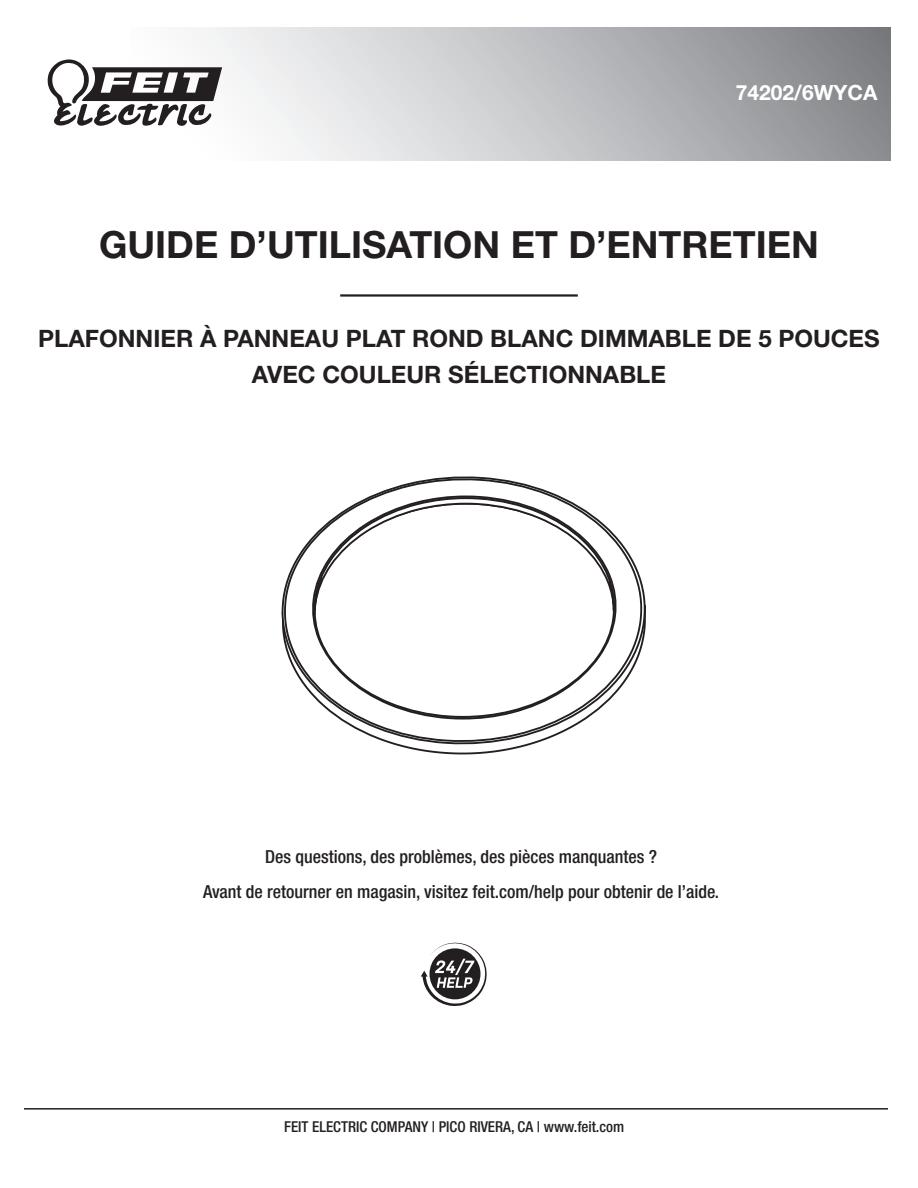
<style>
.page{position:relative;width:918px;height:1188px;background:#fff}
.page>*{position:absolute;margin:0;border:0;box-sizing:border-box;transform-origin:0 0}
.t1{font:700 37.5px "Helvetica Neue LT Std";color:#231f20}
.t2{font:700 24px/35.5px "Helvetica Neue LT Std";color:#231f20;text-align:center}
.t3{font:700 21px "Helvetica Neue LT Std";color:#fff}
.t4{font:500 condensed 18px/35.1px "Helvetica Neue LT Std";color:#231f20;text-align:center}
.t5{font:500 condensed 15px "Helvetica Neue";color:#231f20}
</style>
<div class="page">
<div style="left:131px;top:27px;width:760px;height:133px;background:linear-gradient(to right,#fff,#85878b)"></div>
<hr style="left:340px;top:294px;width:238px;height:3px;background:#231f20">
<svg style="left:47px;top:59px;width:175px;height:68px"></svg>
<hr style="left:24px;top:1108px;width:864px;height:2px;background:#231f20">
<svg style="left:281px;top:476px;width:365px;height:269px"></svg>
<svg style="left:283px;top:478px;width:360px;height:264px"></svg>
<svg style="left:313px;top:502px;width:303px;height:217px"></svg>
<svg style="left:313px;top:496px;width:301px;height:188px"></svg>
<svg style="left:421px;top:942px;width:66px;height:64px"></svg>
<p class="t3" style="left:736px;top:79px;width:143px">74202/6WYCA</p>
<h1 class="t1" style="left:99px;top:221px;width:721px">GUIDE D’UTILISATION ET D’ENTRETIEN</h1>
<h2 class="t2" style="left:38px;top:321px;width:843px">PLAFONNIER À PANNEAU PLAT ROND BLANC DIMMABLE DE 5 POUCES<br>AVEC COULEUR SÉLECTIONNABLE</h2>
<p class="t4" style="left:203px;top:838px;width:518px">Des questions, des problèmes, des pièces manquantes ?<br>Avant de retourner en magasin, visitez feit.com/help pour obtenir de l’aide.</p>
<p class="t5" style="left:284px;top:1118px;width:342px">FEIT ELECTRIC COMPANY | PICO RIVERA, CA | www.feit.com</p>
</div>
